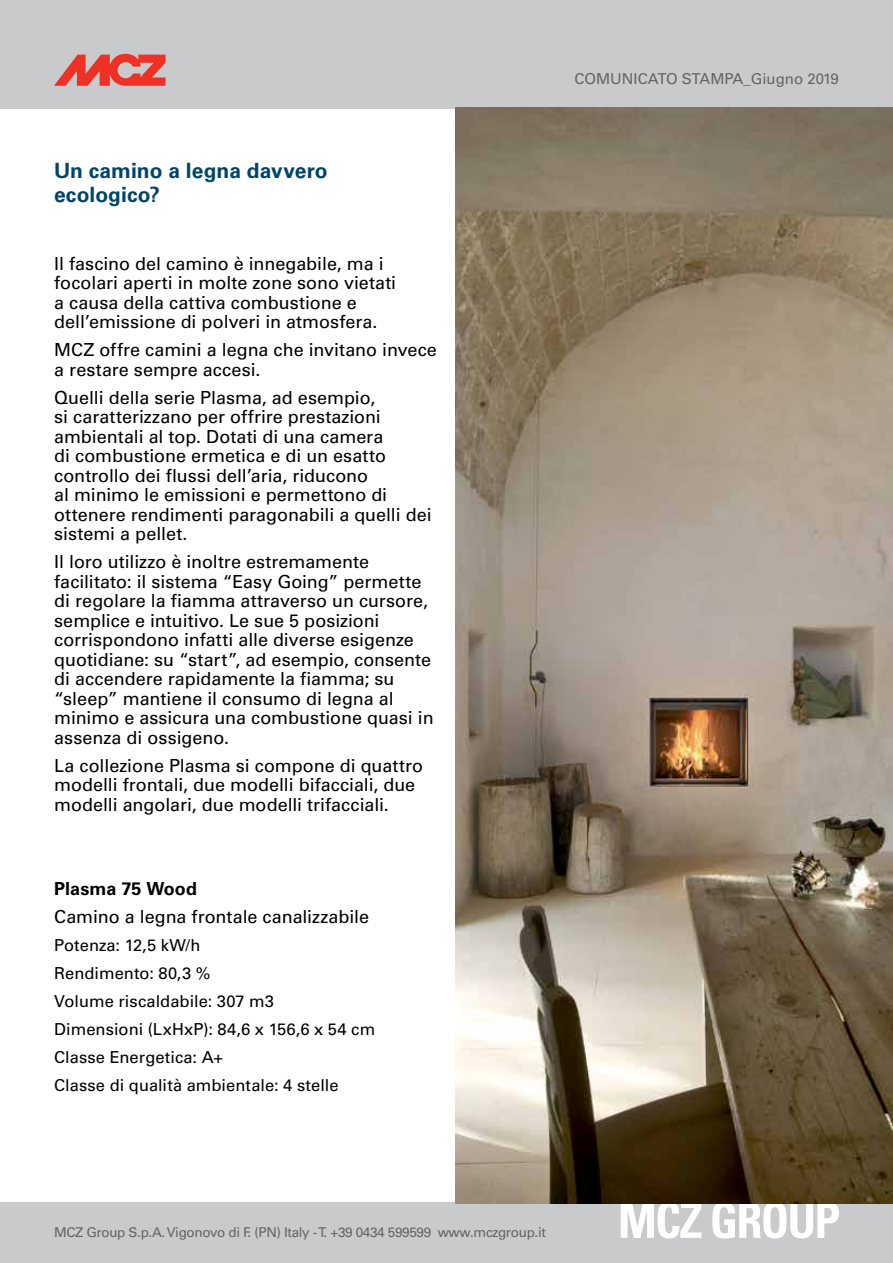
<style>
.page{position:relative;width:893px;height:1263px;background:#fff}
.page>*{position:absolute;margin:0;border:0;box-sizing:border-box;transform-origin:0 0}
.t1{font:700 21px/24px "Univers";letter-spacing:.005em;color:#00446b}
.t2{font:18px/19.5px "Univers";color:#000}
.t3{font:700 18px "Univers";color:#000}
.t4{font:16.5px/28px "Univers";letter-spacing:.005em;color:#000}
.t5{font:15px "Univers";color:#636466}
.t6{font:13.5px "Univers";letter-spacing:-.025em;color:#636466}
</style>
<div class="page">
<div style="left:0;top:1202px;width:893px;height:61px;background:#c9cacc"></div>
<svg style="left:621px;top:1203px;width:80px;height:35px"></svg>
<svg style="left:712px;top:1203px;width:127px;height:35px"></svg>
<div style="left:0;top:0;width:893px;height:108px;background:#c9cacc"></div>
<svg style="left:54px;top:54px;width:112px;height:32px"></svg>
<img style="left:455px;top:108px;width:438px;height:1095px">
<p class="t1" style="left:54px;top:159px;width:275px">Un camino a legna davvero ecologico?</p>
<p class="t2" style="left:54px;top:254px;width:344px">Il fascino del camino è innegabile, ma i focolari aperti in molte zone sono vietati a causa della cattiva combustione e dell’emissione di polveri in atmosfera.</p>
<p class="t2" style="left:54px;top:340px;width:384px">MCZ offre camini a legna che invitano invece a restare sempre accesi.</p>
<p class="t2" style="left:54px;top:388px;width:379px">Quelli della serie Plasma, ad esempio,<br>si caratterizzano per offrire prestazioni ambientali al top. Dotati di una camera<br>di combustione ermetica e di un esatto controllo dei flussi dell’aria, riducono<br>al minimo le emissioni e permettono di ottenere rendimenti paragonabili a quelli dei sistemi a pellet.</p>
<p class="t2" style="left:54px;top:552px;width:381px">Il loro utilizzo è inoltre estremamente facilitato: il sistema “Easy Going” permette di regolare la fiamma attraverso un cursore, semplice e intuitivo. Le sue 5 posizioni corrispondono infatti alle diverse esigenze quotidiane: su “start”, ad esempio, consente di accendere rapidamente la fiamma; su “sleep” mantiene il consumo di legna al minimo e assicura una combustione quasi in assenza di ossigeno.</p>
<p class="t2" style="left:54px;top:756px;width:370px">La collezione Plasma si compone di quattro modelli frontali, due modelli bifacciali, due modelli angolari, due modelli trifacciali.</p>
<p class="t3" style="left:54px;top:878px;width:144px">Plasma 75 Wood</p>
<p class="t2" style="left:54px;top:907px;width:316px">Camino a legna frontale canalizzabile</p>
<p class="t4" style="left:54px;top:931px;width:323px">Potenza: 12,5 kW/h<br>Rendimento: 80,3 %<br>Volume riscaldabile: 307 m3<br>Dimensioni (LxHxP): 84,6 x 156,6 x 54 cm<br>Classe Energetica: A+<br>Classe di qualità ambientale: 4 stelle</p>
<p class="t5" style="left:574px;top:69px;width:266px">COMUNICATO STAMPA_Giugno 2019</p>
<p class="t6" style="left:54px;top:1224px;width:493px">MCZ Group S.p.A. Vigonovo di F. (PN) Italy - T. +39 0434 599599 www.mczgroup.it</p>
</div>
